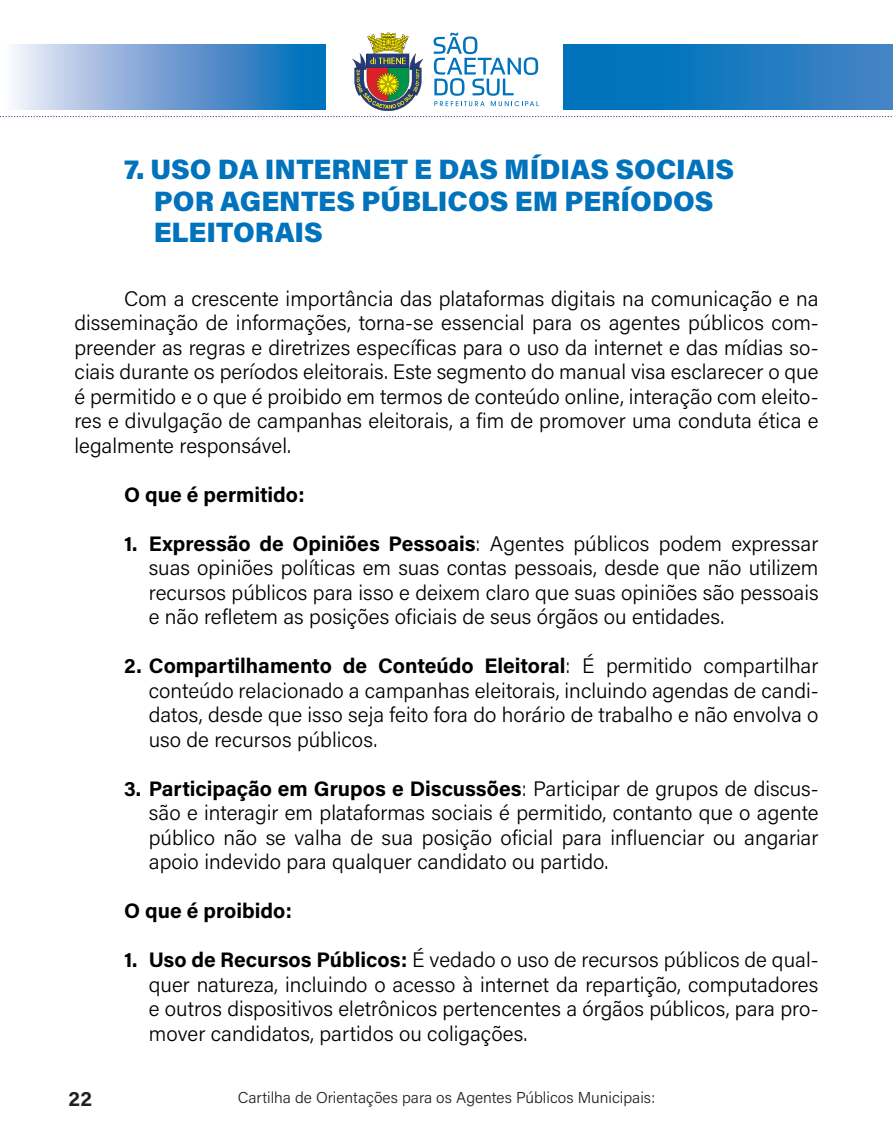
<style>
.page{position:relative;width:893px;height:1141px;background:#fff}
.page>*{position:absolute;margin:0;border:0;box-sizing:border-box;transform-origin:0 0}
.Título_numeraçaão_inicial{font:900 28px/31.5px "Acumin Pro";color:#0073bc}
.t1{font:300 21px/24.5px "Acumin Pro";color:#000;text-align:justify}
.t2{font:700 21px "Acumin Pro";color:#000}
.t3{font:700 21px "Acumin Pro";color:#231f20}
.t4{font:300 15.75px "Acumin Pro";color:#231f20}
.s1{font-weight:700}
</style>
<div class="page">
<svg style="left:0;top:32px;width:893px;height:85px"></svg>
<p class="Título_numeraçaão_inicial" style="left:154px;top:152px;width:582px;text-indent:-30px">7. USO DA INTERNET E DAS MÍDIAS SOCIAIS<br>POR AGENTES PÚBLICOS EM PERÍODOS<br>ELEITORAIS</p>
<p class="t1" style="left:74px;top:285px;width:746px;text-indent:50px">Com a crescente importância das plataformas digitais na comunicação e na disseminação de informações, torna-se essencial para os agentes públicos com&shy;preender as regras e diretrizes específicas para o uso da internet e das mídias so&shy;ciais durante os períodos eleitorais. Este segmento do manual visa esclarecer o que é permitido e o que é proibido em termos de conteúdo online, interação com eleito&shy;res e divulgação de campanhas eleitorais, a fim de promover uma conduta ética e legalmente responsável.</p>
<p class="t2" style="left:124px;top:480px;width:182px">O que é permitido:</p>
<p class="t1" style="left:149px;top:530px;width:671px;text-indent:-25px"><span class="s1">1. Expressão de Opiniões Pessoais</span>: Agentes públicos podem expressar suas opiniões políticas em suas contas pessoais, desde que não utilizem recursos públicos para isso e deixem claro que suas opiniões são pessoais e não refletem as posições oficiais de seus órgãos ou entidades.</p>
<p class="t1" style="left:149px;top:653px;width:671px;text-indent:-25px"><span class="s1">2. Compartilhamento de Conteúdo Eleitoral</span>: É permitido compartilhar conteúdo relacionado a campanhas eleitorais, incluindo agendas de candi&shy;datos, desde que isso seja feito fora do horário de trabalho e não envolva o uso de recursos públicos.</p>
<p class="t1" style="left:149px;top:775px;width:671px;text-indent:-25px"><span class="s1">3. Participação em Grupos e Discussões</span>: Participar de grupos de discus&shy;são e interagir em plataformas sociais é permitido, contanto que o agente público não se valha de sua posição oficial para influenciar ou angariar apoio indevido para qualquer candidato ou partido.</p>
<p class="t2" style="left:124px;top:896px;width:169px">O que é proibido:</p>
<p class="t1" style="left:149px;top:947px;width:671px;text-indent:-25px"><span class="s1">1. Uso de Recursos Públicos:</span> É vedado o uso de recursos públicos de qual&shy;quer natureza, incluindo o acesso à internet da repartição, computadores e outros dispositivos eletrônicos pertencentes a órgãos públicos, para pro&shy;mover candidatos, partidos ou coligações.</p>
<p class="t3" style="left:69px;top:1084px;width:25px">22</p>
<p class="t4" style="left:238px;top:1087px;width:419px">Cartilha de Orientações para os Agentes Públicos Municipais:</p>
</div>
